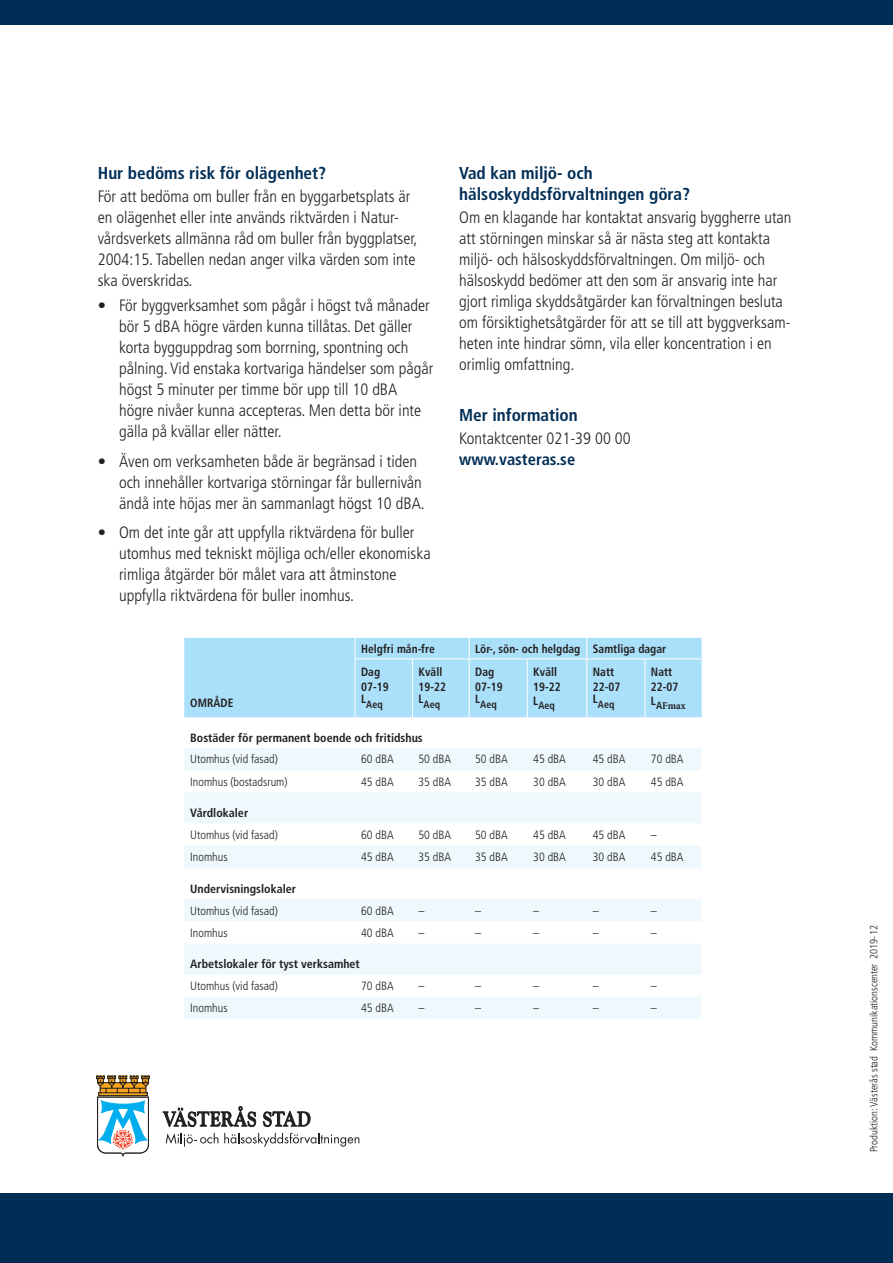
<style>
.page{position:relative;width:893px;height:1263px;background:#fff}
.page>*{position:absolute;margin:0;border:0;box-sizing:border-box;transform-origin:0 0}
.t1{font:700 condensed 17.25px/21px "Frutiger LT Std";color:#002d56}
.Ny_Brödtext{font:300 condensed 16.5px/21px "Frutiger LT Std";color:#231f20}
.Ny_Brödtext-2{font:700 condensed 16.5px "Frutiger LT Std";color:#002d56}
.Faktaruta_brödtext{font:300 condensed 12px "Frutiger LT Std";color:#231f20}
.Faktaruta_Rubrik{font:700 condensed 12px "Frutiger LT Std";letter-spacing:.005em;color:#231f20;scale:.95 1}
.Faktaruta_brödtext-2{font:700 condensed 12px "Frutiger LT Std";color:#231f20}
.Framsidesrubrik{font:300 condensed 10.5px "Frutiger LT Std";color:#231f20}
.Faktaruta_Rubrik-2{font:700 condensed 10.5px "Frutiger LT Std";letter-spacing:.005em;color:#231f20;scale:.95 1}
.Faktaruta_Rubrik-3{font:700 10.5px "Minion Pro";color:#231f20;scale:.95 1}
.s1{font-family:"Frutiger LT Std";font-stretch:condensed}
</style>
<div class="page">
<div style="left:0;top:1194px;width:893px;height:69px;background:#002d56"></div>
<div style="left:0;top:0;width:893px;height:24px;background:#002d56"></div>
<svg style="left:96px;top:1075px;width:54px;height:82px"></svg>
<svg style="left:163px;top:1106px;width:196px;height:41px"></svg>
<svg style="left:184px;top:748px;width:518px;height:271px;fill:#eef8fd"></svg>
<div style="left:184px;top:638px;width:518px;height:79px;background:#aae0f9"></div>
<hr style="left:355px;top:658px;width:57px;height:1px;background:#fff">
<hr style="left:355px;top:659px;width:1px;height:58px;background:#fff">
<hr style="left:412px;top:658px;width:57px;height:1px;background:#fff">
<hr style="left:412px;top:659px;width:1px;height:58px;background:#fff">
<hr style="left:469px;top:659px;width:1px;height:58px;background:#fff">
<h3 class="t1" style="left:98px;top:162px;width:230px">Hur bedöms risk för olägenhet?</h3>
<p class="Ny_Brödtext" style="left:98px;top:186px;width:321px">För att bedöma om buller från en byggarbetsplats är en olägenhet eller inte används riktvärden i Natur&shy;vårdsverkets allmänna råd om buller från byggplatser, 2004:15. Tabellen nedan anger vilka värden som inte ska överskridas.</p>
<p class="Ny_Brödtext" style="left:119px;top:295px;width:316px;text-indent:-21px">• För byggverksamhet som pågår i högst två månader bör 5 dBA högre värden kunna tillåtas. Det gäller korta bygguppdrag som borrning, spontning och pålning. Vid enstaka kortvariga händelser som pågår högst 5 minuter per timme bör upp till 10 dBA högre nivåer kunna accepteras. Men detta bör inte gälla på kvällar eller nätter.</p>
<p class="Ny_Brödtext" style="left:119px;top:451px;width:307px;text-indent:-21px">• Även om verksamheten både är begränsad i tiden och innehåller kortvariga störningar får bullernivån ändå inte höjas mer än sammanlagt högst 10 dBA.</p>
<p class="Ny_Brödtext" style="left:119px;top:522px;width:313px;text-indent:-21px">• Om det inte går att uppfylla riktvärdena för buller utomhus med tekniskt möjliga och/eller ekonomiska rimliga åtgärder bör målet vara att åtminstone uppfylla riktvärdena för buller inomhus.</p>
<h3 class="t1" style="left:459px;top:162px;width:232px">Vad kan miljö- och hälsoskyddsförvaltningen göra?</h3>
<p class="Ny_Brödtext" style="left:459px;top:207px;width:334px">Om en klagande har kontaktat ansvarig byggherre utan att störningen minskar så är nästa steg att kontakta miljö- och hälsoskyddsförvaltningen. Om miljö- och hälsoskydd bedömer att den som är ansvarig inte har gjort rimliga skyddsåtgärder kan förvaltningen besluta om försiktighetsåtgärder för att se till att byggverksam&shy;heten inte hindrar sömn, vila eller koncentration i en orimlig omfattning.</p>
<h3 class="t1" style="left:459px;top:404px;width:120px">Mer information</h3>
<p class="Ny_Brödtext" style="left:459px;top:428px;width:173px">Kontaktcenter 021-39 00 00</p>
<p class="Ny_Brödtext-2" style="left:459px;top:450px;width:118px">www.vasteras.se</p>
<p class="Faktaruta_Rubrik" style="left:190px;top:696px;width:47px">OMRÅDE</p>
<p class="Faktaruta_Rubrik" style="left:361px;top:642px;width:79px">Helgfri mån-fre</p>
<p class="Faktaruta_Rubrik" style="left:475px;top:642px;width:112px">Lör-, sön- och helgdag</p>
<p class="Faktaruta_Rubrik" style="left:593px;top:642px;width:79px">Samtliga dagar</p>
<p class="Faktaruta_Rubrik" style="left:361px;top:665px;width:22px">Dag</p>
<p class="Faktaruta_Rubrik" style="left:361px;top:680px;width:30px">07-19</p>
<p class="Faktaruta_Rubrik-2" style="left:361px;top:698px;width:24px"><sup>L</sup>Aeq</p>
<p class="Faktaruta_Rubrik" style="left:418px;top:665px;width:27px">Kväll</p>
<p class="Faktaruta_Rubrik" style="left:418px;top:680px;width:30px">19-22</p>
<p class="Faktaruta_Rubrik-2" style="left:418px;top:698px;width:24px"><sup>L</sup>Aeq</p>
<p class="Faktaruta_Rubrik" style="left:533px;top:665px;width:27px">Kväll</p>
<p class="Faktaruta_Rubrik" style="left:533px;top:680px;width:30px">19-22</p>
<p class="Faktaruta_Rubrik-2" style="left:533px;top:699px;width:24px"><sup>L</sup>Aeq</p>
<p class="Faktaruta_Rubrik" style="left:475px;top:665px;width:22px">Dag</p>
<p class="Faktaruta_Rubrik" style="left:475px;top:680px;width:30px">07-19</p>
<p class="Faktaruta_Rubrik-2" style="left:475px;top:698px;width:24px"><sup>L</sup>Aeq</p>
<p class="Faktaruta_Rubrik" style="left:593px;top:665px;width:24px">Natt</p>
<p class="Faktaruta_Rubrik" style="left:593px;top:680px;width:30px">22-07</p>
<p class="Faktaruta_Rubrik-2" style="left:593px;top:698px;width:24px"><sup>L</sup>Aeq</p>
<p class="Faktaruta_Rubrik" style="left:651px;top:665px;width:24px">Natt</p>
<p class="Faktaruta_Rubrik" style="left:651px;top:680px;width:30px">22-07</p>
<p class="Faktaruta_Rubrik-3" style="left:651px;top:698px;width:38px"><sup>L</sup><span class="s1">A</span>Fmax</p>
<p class="Faktaruta_brödtext-2" style="left:190px;top:730px;width:234px">Bostäder för permanent boende och fritidshus</p>
<p class="Faktaruta_brödtext" style="left:190px;top:752px;width:89px">Utomhus (vid fasad)</p>
<p class="Faktaruta_brödtext" style="left:361px;top:752px;width:34px">60 dBA</p>
<p class="Faktaruta_brödtext" style="left:418px;top:752px;width:34px">50 dBA</p>
<p class="Faktaruta_brödtext" style="left:475px;top:752px;width:34px">50 dBA</p>
<p class="Faktaruta_brödtext" style="left:533px;top:752px;width:34px">45 dBA</p>
<p class="Faktaruta_brödtext" style="left:593px;top:752px;width:34px">45 dBA</p>
<p class="Faktaruta_brödtext" style="left:651px;top:752px;width:34px">70 dBA</p>
<p class="Faktaruta_brödtext" style="left:190px;top:775px;width:99px">Inomhus (bostadsrum)</p>
<p class="Faktaruta_brödtext" style="left:361px;top:775px;width:34px">45 dBA</p>
<p class="Faktaruta_brödtext" style="left:418px;top:775px;width:34px">35 dBA</p>
<p class="Faktaruta_brödtext" style="left:475px;top:775px;width:34px">35 dBA</p>
<p class="Faktaruta_brödtext" style="left:533px;top:775px;width:34px">30 dBA</p>
<p class="Faktaruta_brödtext" style="left:593px;top:775px;width:34px">30 dBA</p>
<p class="Faktaruta_brödtext" style="left:651px;top:775px;width:34px">45 dBA</p>
<p class="Faktaruta_brödtext-2" style="left:190px;top:805px;width:59px">Vårdlokaler</p>
<p class="Faktaruta_brödtext" style="left:190px;top:828px;width:89px">Utomhus (vid fasad)</p>
<p class="Faktaruta_brödtext" style="left:361px;top:828px;width:34px">60 dBA</p>
<p class="Faktaruta_brödtext" style="left:418px;top:828px;width:34px">50 dBA</p>
<p class="Faktaruta_brödtext" style="left:475px;top:828px;width:34px">50 dBA</p>
<p class="Faktaruta_brödtext" style="left:533px;top:828px;width:34px">45 dBA</p>
<p class="Faktaruta_brödtext" style="left:593px;top:828px;width:34px">45 dBA</p>
<p class="Faktaruta_brödtext" style="left:651px;top:828px;width:7px">–</p>
<p class="Faktaruta_brödtext" style="left:190px;top:850px;width:39px">Inomhus</p>
<p class="Faktaruta_brödtext" style="left:361px;top:850px;width:34px">45 dBA</p>
<p class="Faktaruta_brödtext" style="left:418px;top:850px;width:34px">35 dBA</p>
<p class="Faktaruta_brödtext" style="left:475px;top:850px;width:34px">35 dBA</p>
<p class="Faktaruta_brödtext" style="left:533px;top:850px;width:34px">30 dBA</p>
<p class="Faktaruta_brödtext" style="left:593px;top:850px;width:34px">30 dBA</p>
<p class="Faktaruta_brödtext" style="left:651px;top:850px;width:34px">45 dBA</p>
<p class="Faktaruta_brödtext-2" style="left:190px;top:882px;width:107px">Undervisningslokaler</p>
<p class="Faktaruta_brödtext" style="left:190px;top:904px;width:89px">Utomhus (vid fasad)</p>
<p class="Faktaruta_brödtext" style="left:361px;top:904px;width:34px">60 dBA</p>
<p class="Faktaruta_brödtext" style="left:418px;top:904px;width:7px">–</p>
<p class="Faktaruta_brödtext" style="left:475px;top:904px;width:7px">–</p>
<p class="Faktaruta_brödtext" style="left:533px;top:904px;width:7px">–</p>
<p class="Faktaruta_brödtext" style="left:593px;top:904px;width:7px">–</p>
<p class="Faktaruta_brödtext" style="left:651px;top:904px;width:7px">–</p>
<p class="Faktaruta_brödtext" style="left:190px;top:926px;width:39px">Inomhus</p>
<p class="Faktaruta_brödtext" style="left:361px;top:926px;width:34px">40 dBA</p>
<p class="Faktaruta_brödtext" style="left:418px;top:926px;width:7px">–</p>
<p class="Faktaruta_brödtext" style="left:475px;top:926px;width:7px">–</p>
<p class="Faktaruta_brödtext" style="left:533px;top:926px;width:7px">–</p>
<p class="Faktaruta_brödtext" style="left:593px;top:926px;width:7px">–</p>
<p class="Faktaruta_brödtext" style="left:651px;top:926px;width:7px">–</p>
<p class="Faktaruta_brödtext-2" style="left:190px;top:957px;width:171px">Arbetslokaler för tyst verksamhet</p>
<p class="Faktaruta_brödtext" style="left:190px;top:979px;width:89px">Utomhus (vid fasad)</p>
<p class="Faktaruta_brödtext" style="left:361px;top:979px;width:34px">70 dBA</p>
<p class="Faktaruta_brödtext" style="left:418px;top:979px;width:7px">–</p>
<p class="Faktaruta_brödtext" style="left:475px;top:979px;width:7px">–</p>
<p class="Faktaruta_brödtext" style="left:533px;top:979px;width:7px">–</p>
<p class="Faktaruta_brödtext" style="left:593px;top:979px;width:7px">–</p>
<p class="Faktaruta_brödtext" style="left:651px;top:979px;width:7px">–</p>
<p class="Faktaruta_brödtext" style="left:190px;top:1001px;width:39px">Inomhus</p>
<p class="Faktaruta_brödtext" style="left:361px;top:1001px;width:34px">45 dBA</p>
<p class="Faktaruta_brödtext" style="left:418px;top:1001px;width:7px">–</p>
<p class="Faktaruta_brödtext" style="left:475px;top:1001px;width:7px">–</p>
<p class="Faktaruta_brödtext" style="left:533px;top:1001px;width:7px">–</p>
<p class="Faktaruta_brödtext" style="left:593px;top:1001px;width:7px">–</p>
<p class="Faktaruta_brödtext" style="left:651px;top:1001px;width:7px">–</p>
<p class="Framsidesrubrik" style="left:868px;top:1152px;width:228px;rotate:-90deg">Produktion: Västerås stad Kommunikationscenter 2019-12</p>
</div>
